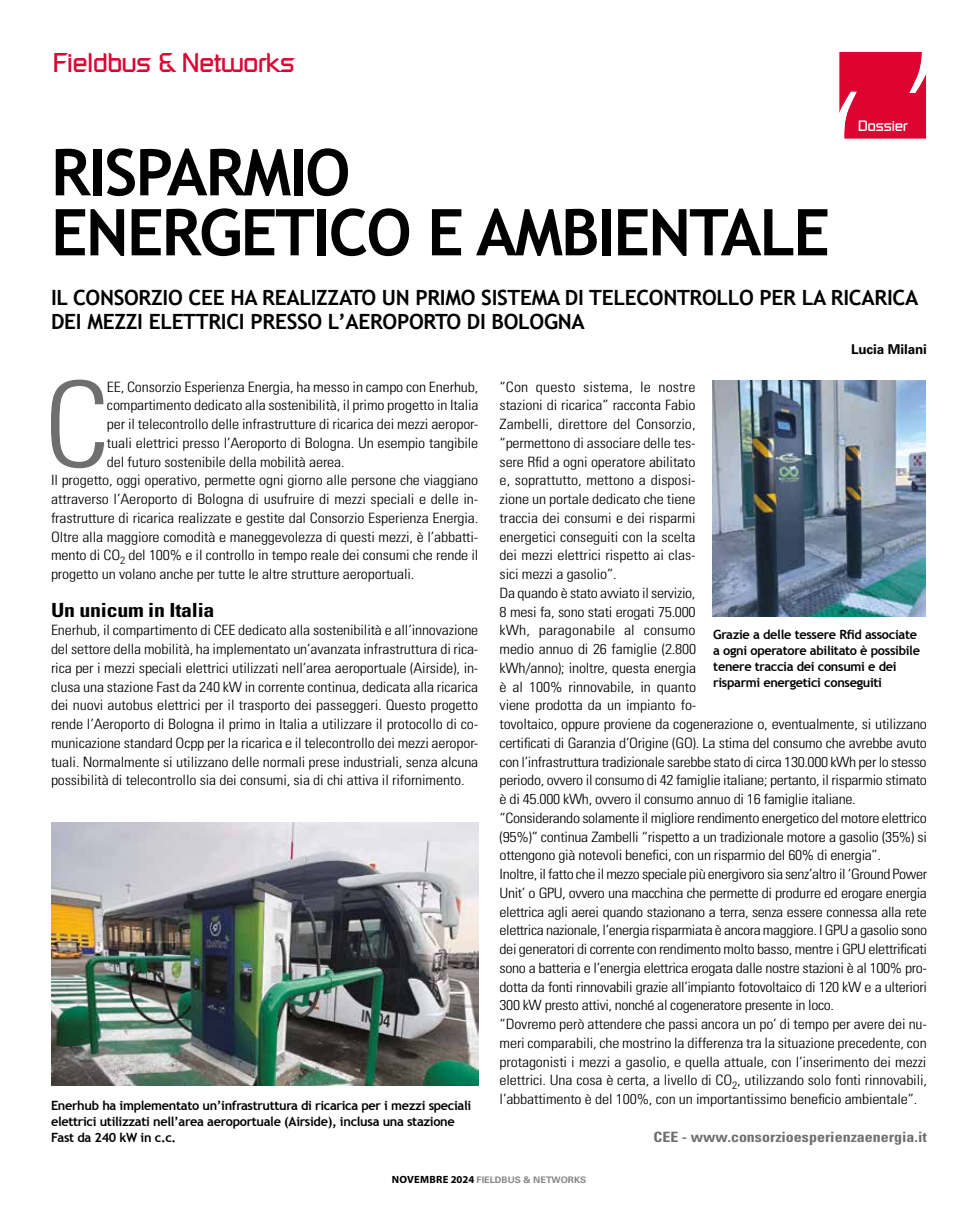
<style>
.page{position:relative;width:978px;height:1212px;background:#fff}
.page>*{position:absolute;margin:0;border:0;box-sizing:border-box;transform-origin:0 0}
.t1{font:300 condensed 118.2px "Univers LT Std";color:#706f6f;scale:1.12 1}
.t2{font:700 64.5px/60px "Trebuchet MS";letter-spacing:-.03em;color:#000}
.t3{font:27px "Russell Square LT";letter-spacing:-.04em;color:#dd0432}
.t4{font:700 21px/24px "Trebuchet MS";letter-spacing:-.015em;color:#000}
.t5{font:700 condensed 19.5px "Univers LT Std";letter-spacing:-.01em;color:#000;scale:1.12 1}
.t6{font:15px "Russell Square LT";letter-spacing:-.04em;color:#fff}
.t7{font:300 condensed 14.25px/18.8px "Univers LT Std";letter-spacing:-.01em;color:#000;text-align:justify;scale:1.12 1}
.t8{font:700 condensed 14.25px "Univers LT Std";color:#706f6f;scale:1.12 1}
.t9{font:700 13.5px "Univers LT Std";letter-spacing:-.01em;color:#000}
.t10{font:700 12.75px/15.8px "Trebuchet MS";letter-spacing:-.025em;color:#000}
.t11{font:700 9px "Univers LT Std";color:#878787}
.s1{font-family:"Myriad Pro";font-size:10.5px;color:#000}
</style>
<div class="page">
<svg style="left:840px;top:53px;width:85px;height:84px;background:#df1540"></svg>
<div style="left:838px;top:51px;width:89px;height:88px;border:1px solid #fff"></div>
<img style="left:51px;top:823px;width:427px;height:263px">
<img style="left:713px;top:381px;width:212px;height:236px">
<h3 class="t3" style="left:53px;top:46px;width:244px">Fieldbus &amp; Networks</h3>
<p class="t6" style="left:858px;top:116px;width:51px">Dossier</p>
<h2 class="t2" style="left:51px;top:142px;width:780px">RISPARMIO<br>ENERGETICO E AMBIENTALE</h2>
<h3 class="t4" style="left:51px;top:285px;width:869px">IL CONSORZIO CEE HA REALIZZATO UN PRIMO SISTEMA DI TELECONTROLLO PER LA RICARICA<br>DEI MEZZI ELETTRICI PRESSO L’AEROPORTO DI BOLOGNA</h3>
<p class="t9" style="left:851px;top:341px;width:77px">Lucia Milani</p>
<h1 class="t1" style="left:43px;top:354px;width:61px">C</h1>
<p class="t7" style="left:107px;top:377px;width:333px">EE, Consorzio Esperienza Energia, ha messo in campo con Enerhub,</p>
<p class="t7" style="left:107px;top:396px;width:333px">compartimento dedicato alla sostenibilità, il primo progetto in Italia</p>
<p class="t7" style="left:107px;top:415px;width:333px">per il telecontrollo delle infrastrutture di ricarica dei mezzi aeropor-</p>
<p class="t7" style="left:107px;top:433px;width:333px">tuali elettrici presso l’Aeroporto di Bologna. Un esempio tangibile</p>
<p class="t7" style="left:107px;top:452px;width:214px">del futuro sostenibile della mobilità aerea.</p>
<p class="t7" style="left:51px;top:471px;width:383px">Il progetto, oggi operativo, permette ogni giorno alle persone che viaggiano</p>
<p class="t7" style="left:51px;top:490px;width:383px">attraverso l’Aeroporto di Bologna di usufruire di mezzi speciali e delle in-</p>
<p class="t7" style="left:51px;top:508px;width:383px">frastrutture di ricarica realizzate e gestite dal Consorzio Esperienza Energia.</p>
<p class="t7" style="left:51px;top:527px;width:383px">Oltre alla maggiore comodità e maneggevolezza di questi mezzi, è l’abbatti-</p>
<p class="t7" style="left:51px;top:546px;width:383px">mento di CO<sub>2</sub> del 100% e il controllo in tempo reale dei consumi che rende il</p>
<p class="t7" style="left:51px;top:565px;width:326px">progetto un volano anche per tutte le altre strutture aeroportuali.</p>
<h3 class="t5" style="left:51px;top:598px;width:147px">Un unicum in Italia</h3>
<p class="t7" style="left:51px;top:621px;width:383px">Enerhub, il compartimento di CEE dedicato alla sostenibilità e all’innovazione del settore della mobilità, ha implementato un’avanzata infrastruttura di rica&shy;rica per i mezzi speciali elettrici utilizzati nell’area aeroportuale (Airside), in&shy;clusa una stazione Fast da 240 kW in corrente continua, dedicata alla ricarica dei nuovi autobus elettrici per il trasporto dei passeggeri. Questo progetto rende l’Aeroporto di Bologna il primo in Italia a utilizzare il protocollo di co&shy;municazione standard Ocpp per la ricarica e il telecontrollo dei mezzi aeropor&shy;tuali. Normalmente si utilizzano delle normali prese industriali, senza alcuna possibilità di telecontrollo sia dei consumi, sia di chi attiva il rifornimento.</p>
<p class="t10" style="left:51px;top:1098px;width:422px">Enerhub ha implementato un’infrastruttura di ricarica per i mezzi speciali elettrici utilizzati nell’area aeroportuale (Airside), inclusa una stazione<br>Fast da 240 kW in c.c.</p>
<p class="t7" style="left:500px;top:377px;width:383px;text-align:left">“Con questo sistema, le nostre<br>stazioni di ricarica” racconta Fabio<br>Zambelli, direttore del Consorzio,<br>“permettono di associare delle tes-<br>sere Rfid a ogni operatore abilitato<br>e, soprattutto, mettono a disposi-<br>zione un portale dedicato che tiene<br>traccia dei consumi e dei risparmi<br>energetici conseguiti con la scelta<br>dei mezzi elettrici rispetto ai clas-<br>sici mezzi a gasolio”.<br>Da quando è stato avviato il servizio,<br>8 mesi fa, sono stati erogati 75.000<br>kWh, paragonabile al consumo<br>medio annuo di 26 famiglie (2.800<br>kWh/anno); inoltre, questa energia<br>è al 100% rinnovabile, in quanto<br>viene prodotta da un impianto fo-<br>tovoltaico, oppure proviene da cogenerazione o, eventualmente, si utilizzano certificati di Garanzia d’Origine (GO). La stima del consumo che avrebbe avuto con l’infrastruttura tradizionale sarebbe stato di circa 130.000 kWh per lo stesso periodo, ovvero il consumo di 42 famiglie italiane; pertanto, il risparmio stimato è di 45.000 kWh, ovvero il consumo annuo di 16 famiglie italiane. “Considerando solamente il migliore rendimento energetico del motore elettrico (95%)” continua Zambelli “rispetto a un tradizionale motore a gasolio (35%) si ottengono già notevoli benefici, con un risparmio del 60% di energia”.<br>Inoltre, il fatto che il mezzo speciale più energivoro sia senz’altro il ‘Ground Power Unit’ o GPU, ovvero una macchina che permette di produrre ed erogare energia elettrica agli aerei quando stazionano a terra, senza essere connessa alla rete elettrica nazionale, l’energia risparmiata è ancora maggiore. I GPU a gasolio sono dei generatori di corrente con rendimento molto basso, mentre i GPU elettrificati sono a batteria e l’energia elettrica erogata dalle nostre stazioni è al 100% pro&shy;dotta da fonti rinnovabili grazie all’impianto fotovoltaico di 120 kW e a ulteriori 300 kW presto attivi, nonché al cogeneratore presente in loco.<br>“Dovremo però attendere che passi ancora un po’ di tempo per avere dei nu&shy;meri comparabili, che mostrino la differenza tra la situazione precedente, con protagonisti i mezzi a gasolio, e quella attuale, con l’inserimento dei mezzi elettrici. Una cosa è certa, a livello di CO<sub>2</sub>, utilizzando solo fonti rinnovabili, l’abbattimento è del 100%, con un importantissimo beneficio ambientale”.</p>
<p class="t8" style="left:654px;top:1128px;width:246px">CEE - www.consorzioesperienzaenergia.it</p>
<p class="t10" style="left:713px;top:627px;width:208px">Grazie a delle tessere Rfid associate a ogni operatore abilitato è possibile tenere traccia dei consumi e dei risparmi energetici conseguiti</p>
<p class="t11" style="left:392px;top:1174px;width:196px"><span class="s1">NOVEMBRE 2024</span> FIELDBUS &amp; NETWORKS</p>
</div>
